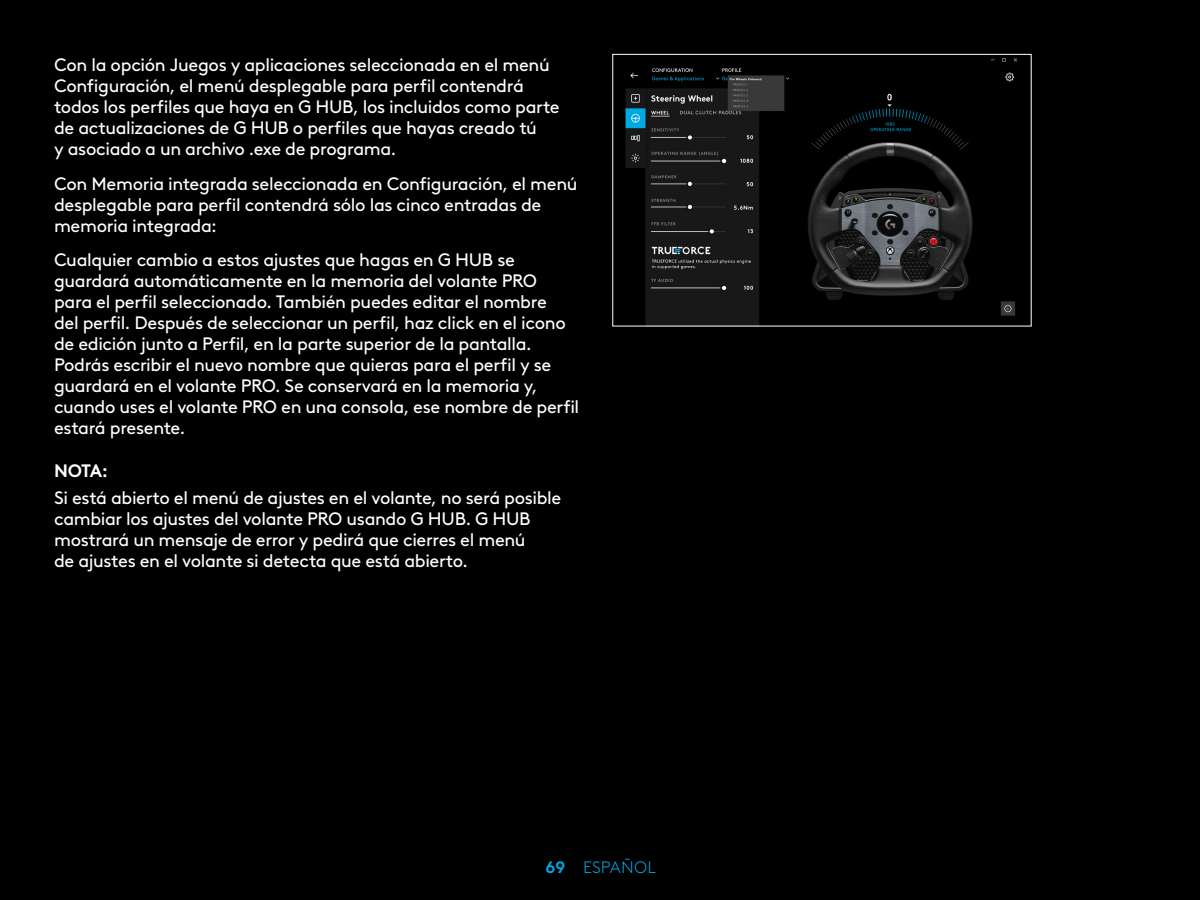
<style>
.page{position:relative;width:1200px;height:900px;background:#000}
.page>*{position:absolute;margin:0;border:0;box-sizing:border-box;transform-origin:0 0}
.Numbered_list{font:18px/21px "Brown Logitech Pan";letter-spacing:-.02em;color:#fff}
.Bulleted_list{font:700 18px "Brown Logitech Pan";color:#fff}
.t1{font:300 16.5px "Brown Logitech Pan";letter-spacing:.01em;color:#00a7e0}
.s1{font-weight:700}
</style>
<div class="page">
<img style="left:625px;top:58px;width:392px;height:266px">
<div style="left:612px;top:54px;width:420px;height:272px;border:1px solid #fff"></div>
<p class="Numbered_list" style="left:54px;top:53px;width:507px">Con la opción Juegos y aplicaciones seleccionada en el menú Configuración, el menú desplegable para perfil contendrá todos los perfiles que haya en G HUB, los incluidos como parte de actualizaciones de G HUB o perfiles que hayas creado tú<br>y asociado a un archivo .exe de programa.</p>
<p class="Numbered_list" style="left:54px;top:171px;width:525px">Con Memoria integrada seleccionada en Configuración, el menú desplegable para perfil contendrá sólo las cinco entradas de memoria integrada:</p>
<p class="Numbered_list" style="left:54px;top:248px;width:527px">Cualquier cambio a estos ajustes que hagas en G HUB se guardará automáticamente en la memoria del volante PRO para el perfil seleccionado. También puedes editar el nombre<br>del perfil. Después de seleccionar un perfil, haz click en el icono de edición junto a Perfil, en la parte superior de la pantalla.<br>Podrás escribir el nuevo nombre que quieras para el perfil y se guardará en el volante PRO. Se conservará en la memoria y, cuando uses el volante PRO en una consola, ese nombre de perfil estará presente.</p>
<p class="Bulleted_list" style="left:54px;top:456px;width:55px">NOTA:</p>
<p class="Numbered_list" style="left:54px;top:485px;width:509px">Si está abierto el menú de ajustes en el volante, no será posible cambiar los ajustes del volante PRO usando G HUB. G HUB mostrará un mensaje de error y pedirá que cierres el menú<br>de ajustes en el volante si detecta que está abierto.</p>
<p class="t1" style="left:546px;top:856px;width:112px"><span class="s1">69</span> ESPAÑOL</p>
</div>
